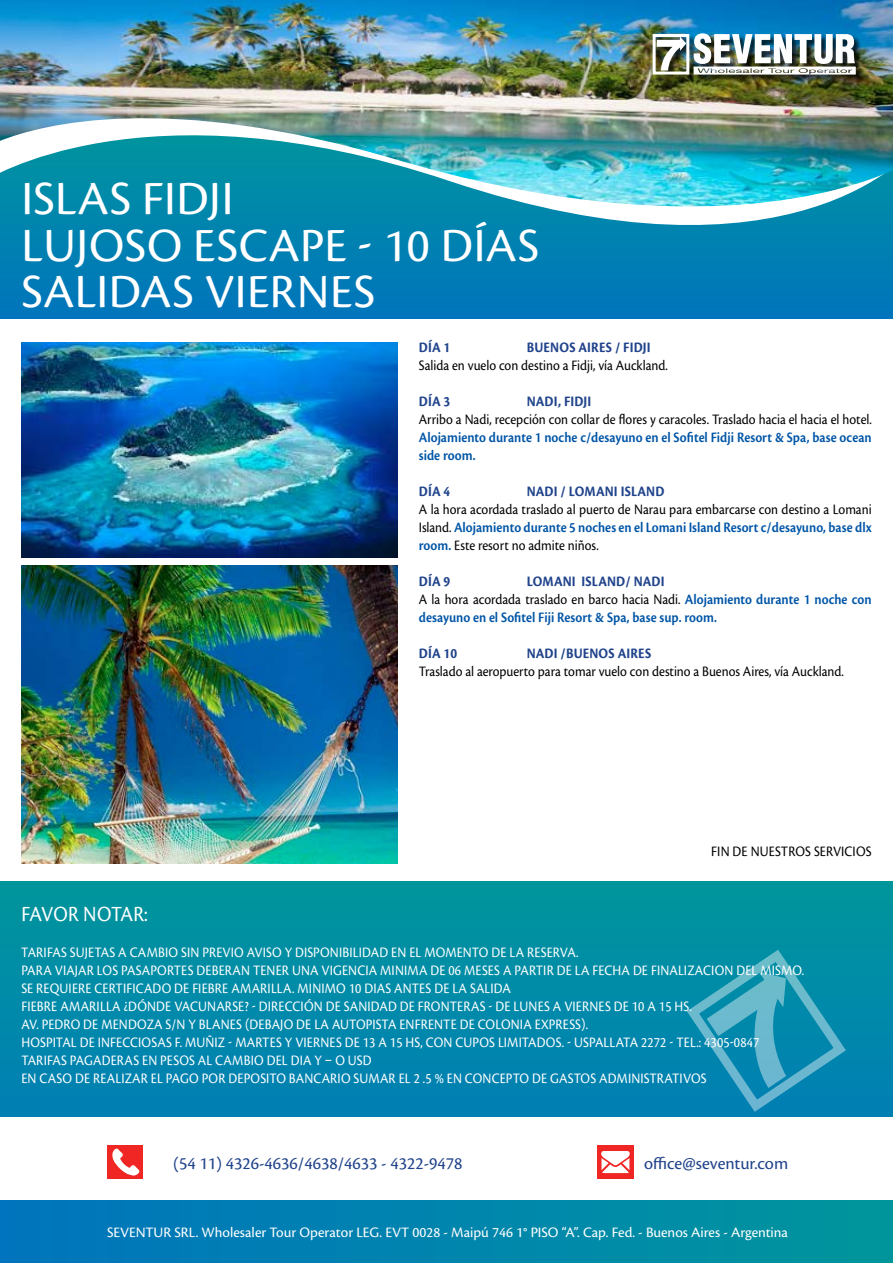
<style>
.page{position:relative;width:893px;height:1263px;background:#fff}
.page>*{position:absolute;margin:0;border:0;box-sizing:border-box;transform-origin:0 0}
.t1{font:49.5px/46.5px "Cronos Pro";letter-spacing:.015em;color:#fff}
.t2{font:22.5px "Cronos Pro";letter-spacing:-.04em;color:#fff;scale:.9 1}
.t3{font:18px "Cronos Pro";color:#20438b}
.t4{font:15px/18px "Cronos Pro";letter-spacing:.01em;color:#fff;scale:.9 1}
.t5{font:15px/18px "Cronos Pro";color:#000;text-align:justify;scale:.9 1}
.t6{font:600 15px/18px "Cronos Pro";color:#0055a7;scale:.9 1}
.t7{font:15px "Cronos Pro";letter-spacing:.01em;color:#fff}
.t8{font:700 15px "Cronos Pro";letter-spacing:.01em;color:#20438b;scale:.9 1}
.s1{font-weight:600;color:#0055a7}
.s2{font-weight:700;color:#20438b}
.s3{font-weight:400;color:#000}
</style>
<div class="page">
<div style="left:0;top:125px;width:893px;height:194px;background:#007ab7"></div>
<svg style="left:0;top:208px;width:893px;height:39px;fill:#0084af"></svg>
<img style="left:0;top:0;width:893px;height:208px">
<img style="left:21px;top:342px;width:377px;height:215px">
<img style="left:21px;top:566px;width:377px;height:297px">
<div style="left:653px;top:34px;width:211px;height:49px;background:#000;opacity:.77"></div>
<div style="left:653px;top:34px;width:36px;height:41px;border:3px solid #fff"></div>
<svg style="left:657px;top:37px;width:29px;height:33px"></svg>
<img style="left:694px;top:33px;width:162px;height:42px">
<div style="left:0;top:882px;width:893px;height:234px;background:#008ba7"></div>
<svg style="left:687px;top:950px;width:159px;height:162px"></svg>
<div style="left:0;top:1200px;width:893px;height:63px;background:linear-gradient(to right,#0074bd,#00959c)"></div>
<div style="left:597px;top:1145px;width:37px;height:34px;background:#ef2623"></div>
<svg style="left:601px;top:1151px;width:29px;height:22px"></svg>
<div style="left:107px;top:1145px;width:36px;height:34px;background:#ef2623"></div>
<svg style="left:112px;top:1148px;width:28px;height:28px"></svg>
<h1 class="t1" style="left:22px;top:176px;width:22px">islas</h1>
<h1 class="t1" style="left:22px;top:176px;width:515px;text-indent:121px">fidji<br>lujoso escape - 10 DÍAs sali</h1>
<h1 class="t1" style="left:109px;top:268px;width:214px">das viernes</h1>
<p class="t8" style="left:419px;top:339px;width:36px">DÍA 1</p>
<p class="t8" style="left:527px;top:339px;width:139px">BUENOS AIRES / FIDJI</p>
<p class="t5" style="left:419px;top:356px;width:278px">Salida en vuelo con destino a Fidji, vía Auckland.</p>
<p class="t8" style="left:419px;top:393px;width:36px">DÍA 3</p>
<p class="t8" style="left:527px;top:393px;width:73px">NADI, FIDJI</p>
<p class="t5" style="left:419px;top:410px;width:505px">Arribo a Nadi, recepción con collar de flores y caracoles. Traslado hacia el hacia el hotel.</p>
<p class="t6" style="left:419px;top:428px;width:505px">Alojamiento durante 1 noche c/desayuno en el Sofitel Fidji Resort &amp; Spa, base ocean side room.</p>
<p class="t8" style="left:419px;top:483px;width:36px">DÍA 4</p>
<p class="t8" style="left:527px;top:483px;width:154px">NADI / LOMANI ISLAND</p>
<p class="t5" style="left:419px;top:500px;width:505px">A la hora acordada traslado al puerto de Narau para embarcarse con destino a Lomani Island. <span class="s1">Alojamiento durante 5 noches en el Lomani Island Resort c/desayuno, base dlx room.</span> Este resort no admite niños.</p>
<p class="t8" style="left:419px;top:573px;width:36px">DÍA 9</p>
<p class="t6" style="left:419px;top:572px;width:505px;text-indent:108px"><span class="s2">LOMANI ISLAND/ NADI<br></span><span class="s3">A la hora acordada traslado en barco hacia Nadi.</span> Alojamiento durante 1 noche con desayuno en el Sofitel Fiji Resort &amp; Spa, base sup. room.</p>
<p class="t8" style="left:419px;top:645px;width:44px">DÍA 10</p>
<p class="t8" style="left:527px;top:645px;width:140px">NADI /BUENOS AIRES</p>
<p class="t5" style="left:419px;top:662px;width:474px">Traslado al aeropuerto para tomar vuelo con destino a Buenos Aires, vía Auckland.</p>
<p class="t5" style="left:711px;top:842px;width:178px">fin de nuestros servicios</p>
<h2 class="t2" style="left:21px;top:901px;width:37px">FAVOR</h2>
<h2 class="t2" style="left:83px;top:901px;width:73px">NOTAR:</h2>
<p class="t4" style="left:21px;top:943px;width:871px">TARIFAS SUJ ETAS A CAMBIO SIN PREVIO AVISO Y DISPONIBILIDAD EN EL MOMENTO DE LA RESERVA.<br>PARA VIAJAR LOS PASAPORTES DEBERAN TENER UNA VIGENCIA MINIMA DE 06 MESES A PARTIR DE LA FECHA DE FINALIZACION DEL MISMO.<br>SE REQUIERE CERTIFICADO DE FIEBRE AMARILLA. MINIMO 10 DIAS ANTES DE LA SALIDA<br>FIEBRE AMARILLA ¿Dónde vacunarse? - DIRECCIÓN de Sani dad de Fronteras - De lunes a viernes de 10 a 15 hs.<br>Av. Pedro de Men doza S/N y Blanes</p>
<p class="t4" style="left:245px;top:1015px;width:149px">(debajo de la Autopista</p>
<p class="t4" style="left:399px;top:1015px;width:41px">enfrente</p>
<p class="t4" style="left:460px;top:1015px;width:144px">de Colonia Express).</p>
<p class="t4" style="left:21px;top:1033px;width:43px">Hospital</p>
<p class="t4" style="left:80px;top:1033px;width:473px">de Infecciosas F. Muñiz - Martes y viernes de 13 a 15 hs, con cupos limita</p>
<p class="t4" style="left:537px;top:1033px;width:74px">dos. - Uspallata</p>
<p class="t4" style="left:641px;top:1033px;width:133px">2272 - Tel.: 4305-0847</p>
<p class="t4" style="left:21px;top:1051px;width:389px">TARIFAS PAGADERAS EN PESOS AL CAMBIO DEL DIA Y – O USD<br>EN CASO DE REALIZAR EL PAGO POR</p>
<p class="t4" style="left:228px;top:1069px;width:533px">DEPOSITO BANCARIO SUMAR EL 2 .5 % EN CONCEPTO DE GASTOS ADMINISTRATIVOS</p>
<p class="t3" style="left:173px;top:1153px;width:291px">(54 11) 4326-4636/4638/4633 - 4322-9478</p>
<p class="t3" style="left:644px;top:1153px;width:146px">office@seventur.com</p>
<p class="t7" style="left:107px;top:1223px;width:682px">SEVENTUR SRL. Wholesaler Tour Operator LEG. EVT 0028 - Maipú 746 1° PISO “A”. Cap. Fed. - Buenos Aires - Argentina</p>
</div>
